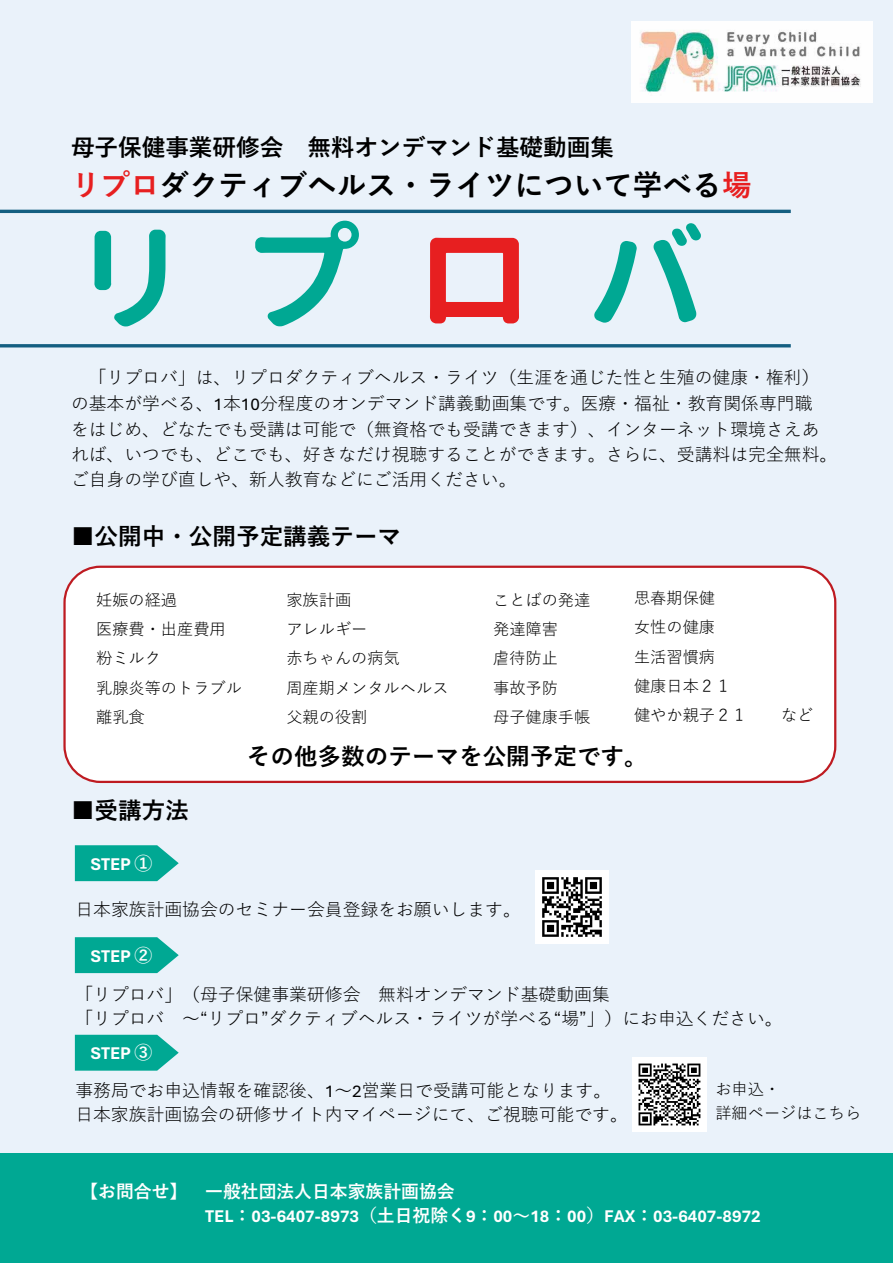
<style>
.page{position:relative;width:893px;height:1263px;background:#eaf2fa}
.page>*{position:absolute;margin:0;border:0;box-sizing:border-box;transform-origin:0 0}
.t1{font:700 118.2px "Gen Jyuu Gothic";color:#00a893}
.t2{font:700 118.2px "Gen Jyuu Gothic";color:#e71f20}
.t3{font:700 29.55px "Yu Gothic";color:#000}
.t4{font:700 23.55px "Yu Gothic";color:#000}
.t5{font:17.85px/25.5px "Yu Gothic";color:#000}
.t6{font:700 17.85px "Aptos";color:#fff}
.t7{font:700 17.85px "Yu Gothic";color:#fff}
.t8{font:16.2px/29.2px "Yu Gothic";color:#000}
.s1{color:#e71f20}
.s2{font-family:"Aptos"}
.s3{font-family:"Yu Gothic"}
</style>
<div class="page">
<div style="left:63px;top:566px;width:773px;height:217px;background:#fff;border:2px solid #be1b21;border-radius:36px"></div>
<svg style="left:74px;top:845px;width:105px;height:37px;background:#20b2a1"></svg>
<svg style="left:74px;top:937px;width:105px;height:37px;background:#20b2a1"></svg>
<svg style="left:74px;top:1034px;width:105px;height:37px;background:#20b2a1"></svg>
<div style="left:0;top:1153px;width:893px;height:110px;background:#00a893"></div>
<img style="left:536px;top:870px;width:73px;height:73px">
<img style="left:632px;top:1057px;width:74px;height:74px">
<hr style="left:0;top:210px;width:791px;height:3px;background:#145f81">
<hr style="left:0;top:344px;width:791px;height:3px;background:#145f81">
<img style="left:631px;top:22px;width:241px;height:80px">
<h3 class="t4" style="left:71px;top:134px;width:214px">母子保健事業研修会</h3>
<h3 class="t4" style="left:307px;top:134px;width:308px">無料オンデマンド基礎動画集</h3>
<h2 class="t3" style="left:71px;top:168px;width:682px"><span class="s1">リプロ</span>ダクティブヘルス・ライツについて学べる<span class="s1">場</span></h2>
<h1 class="t1" style="left:587px;top:192px;width:120px">バ</h1>
<h1 class="t1" style="left:243px;top:192px;width:120px">プ</h1>
<h1 class="t1" style="left:71px;top:192px;width:120px">リ</h1>
<h1 class="t2" style="left:415px;top:192px;width:120px">ロ</h1>
<p class="t5" style="left:71px;top:363px;width:768px;text-indent:18px">「リプロバ」は、リプロダクティブヘルス・ライツ（生涯を通じた性と生殖の健康・権利(の基本が学べる、本<span class="s2">1 10</span>分程度のオンデマンド講義動画集です。医療・福祉・教育関係専門職<br>をはじめ、どなたでも受講は可能で（無資格でも受講できます）、インターネット環境さえあれば、いつでも、どこでも、好きなだけ視聴することができます。さらに、受講料は完全無料。ご自身の学び直しや、新人教育などにご活用ください。</p>
<h3 class="t4" style="left:71px;top:523px;width:332px">■公開中・公開予定講義テーマ</h3>
<p class="t8" style="left:96px;top:583px;width:147px">妊娠の経過<br>医療費・出産費用粉ミルク<br>乳腺炎等のトラブル離乳食</p>
<p class="t8" style="left:286px;top:583px;width:164px">家族計画<br>アレルギー<br>赤ちゃんの病気<br>周産期メンタルヘルス父親の役割</p>
<p class="t8" style="left:634px;top:581px;width:99px">思春期保健女性の健康生活習慣病健康日本２１</p>
<p class="t8" style="left:493px;top:583px;width:99px">ことばの発達発達障害<br>虐待防止<br>事故予防<br>母子健康手帳</p>
<p class="t8" style="left:634px;top:698px;width:115px">健やか親子２１</p>
<h3 class="t4" style="left:247px;top:743px;width:402px">その他多数のテーマを公開予定です。</h3>
<h3 class="t4" style="left:71px;top:797px;width:119px">■受講方法</h3>
<p class="t8" style="left:781px;top:698px;width:34px">など</p>
<p class="t6" style="left:90px;top:852px;width:63px">STEP <span class="s3">1</span></p>
<p class="t5" style="left:75px;top:895px;width:447px">日本家族計画協会のセミナー会員登録をお願いします。</p>
<p class="t6" style="left:90px;top:944px;width:63px">STEP <span class="s3">2</span></p>
<p class="t5" style="left:182px;top:980px;width:602px;line-height:24px;text-indent:-107px">「リプロバ」（母子保健事業研修会<br>～“リプロ”ダクティブヘルス・ライツが学べる場“ ”」）にお申込ください。</p>
<p class="t5" style="left:378px;top:979px;width:233px">無料オンデマンド基礎動画集</p>
<p class="t5" style="left:75px;top:1003px;width:91px">「リプロバ</p>
<p class="t6" style="left:90px;top:1041px;width:63px">STEP <span class="s3">3</span></p>
<p class="t5" style="left:75px;top:1076px;width:554px;line-height:24px">事務局でお申込情報を確認後、～<span class="s2">1 2</span>営業日で受講可能となります。日本家族計画協会の研修サイト内マイページにて、ご視聴可能です。</p>
<p class="t7" style="left:80px;top:1182px;width:108px">【お問合せ】</p>
<p class="t7" style="left:205px;top:1182px;width:251px">一般社団法人日本家族計画協会</p>
<p class="t8" style="left:715px;top:1075px;width:147px;line-height:24px">お申込・<br>詳細ページはこちら</p>
<p class="t6" style="left:205px;top:1204px;width:557px">TEL<span class="s3">：</span>03-6407-8973<span class="s3">（土日祝除く</span>9<span class="s3">：</span>00<span class="s3">～</span>18<span class="s3">：</span>00<span class="s3">）</span>FAX<span class="s3">：</span>03-6407-8972</p>
</div>
